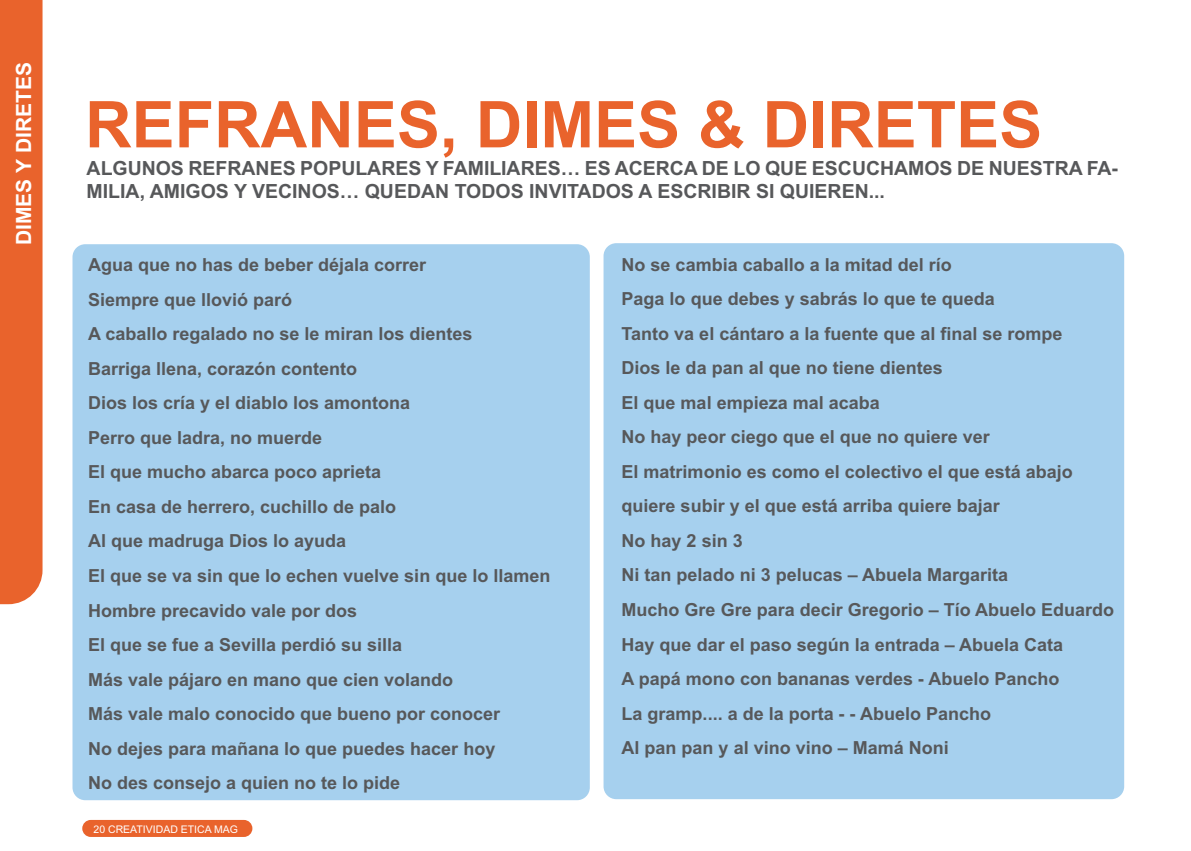
<style>
.page{position:relative;width:1191px;height:851px;background:#fff}
.page>*{position:absolute;margin:0;border:0;box-sizing:border-box;transform-origin:0 0}
.t1{font:700 64.5px "Arial";color:#e9632c}
.t2{font:700 21px "Arial";color:#fff}
.t3{font:700 19.5px/23.4px "Arial";color:#57585a}
.t4{font:700 18px/34.5px "Arial";color:#57585a}
.t5{font:10.5px "Arial";color:#fff}
</style>
<div class="page">
<div style="left:603px;top:243px;width:521px;height:556px;background:#a6d0ee;border-radius:13px"></div>
<div style="left:72px;top:244px;width:518px;height:556px;background:#a6d0ee;border-radius:13px"></div>
<div style="left:0;top:0;width:43px;height:604px;background:#e9632c"></div>
<div style="left:82px;top:819px;width:170px;height:17px;background:#e9632c;border-radius:9px"></div>
<p class="t2" style="left:12px;top:245px;width:185px;rotate:-90deg">DIMES Y DIRETES</p>
<h1 class="t1" style="left:85px;top:87px;width:958px">REFRANES, DIMES &amp; DIRETES</h1>
<p class="t3" style="left:87px;top:156px;width:1033px">ALGUNOS REFRANES POPULARES Y FAMILIARES… ES ACERCA DE LO QUE ESCUCHAMOS DE NUESTRA FA-<br>MILIA, AMIGOS Y VECINOS… QUEDAN TODOS INVITADOS A ESCRIBIR SI QUIEREN...</p>
<p class="t4" style="left:88px;top:248px;width:464px">Agua que no has de beber déjala correr<br>Siempre que llovió paró<br>A caballo regalado no se le miran los dientes<br>Barriga llena, corazón contento<br>Dios los cría y el diablo los amontona<br>Perro que ladra, no muerde<br>El que mucho abarca poco aprieta<br>En casa de herrero, cuchillo de palo<br>Al que madruga Dios lo ayuda<br>El que se va sin que lo echen vuelve sin que lo llamen Hombre precavido vale por dos<br>El que se fue a Sevilla perdió su silla<br>Más vale pájaro en mano que cien volando<br>Más vale malo conocido que bueno por conocer<br>No dejes para mañana lo que puedes hacer hoy<br>No des consejo a quien no te lo pide</p>
<p class="t4" style="left:621px;top:247px;width:494px">No se cambia caballo a la mitad del río<br>Paga lo que debes y sabrás lo que te queda<br>Tanto va el cántaro a la fuente que al final se rompe<br>Dios le da pan al que no tiene dientes<br>El que mal empieza mal acaba<br>No hay peor ciego que el que no quiere ver<br>El matrimonio es como el colectivo el que está abajo quiere subir y el que está arriba quiere bajar<br>No hay 2 sin 3<br>Ni tan pelado ni 3 pelucas – Abuela Margarita<br>Mucho Gre Gre para decir Gregorio – Tío Abuelo Eduardo Hay que dar el paso según la entrada – Abuela Cata<br>A papá mono con bananas verdes - Abuelo Pancho<br>La gramp.... a de la porta - - Abuelo Pancho<br>Al pan pan y al vino vino – Mamá Noni</p>
<p class="t5" style="left:93px;top:823px;width:146px">20 CREATIVIDAD ETICA MAG</p>
</div>
